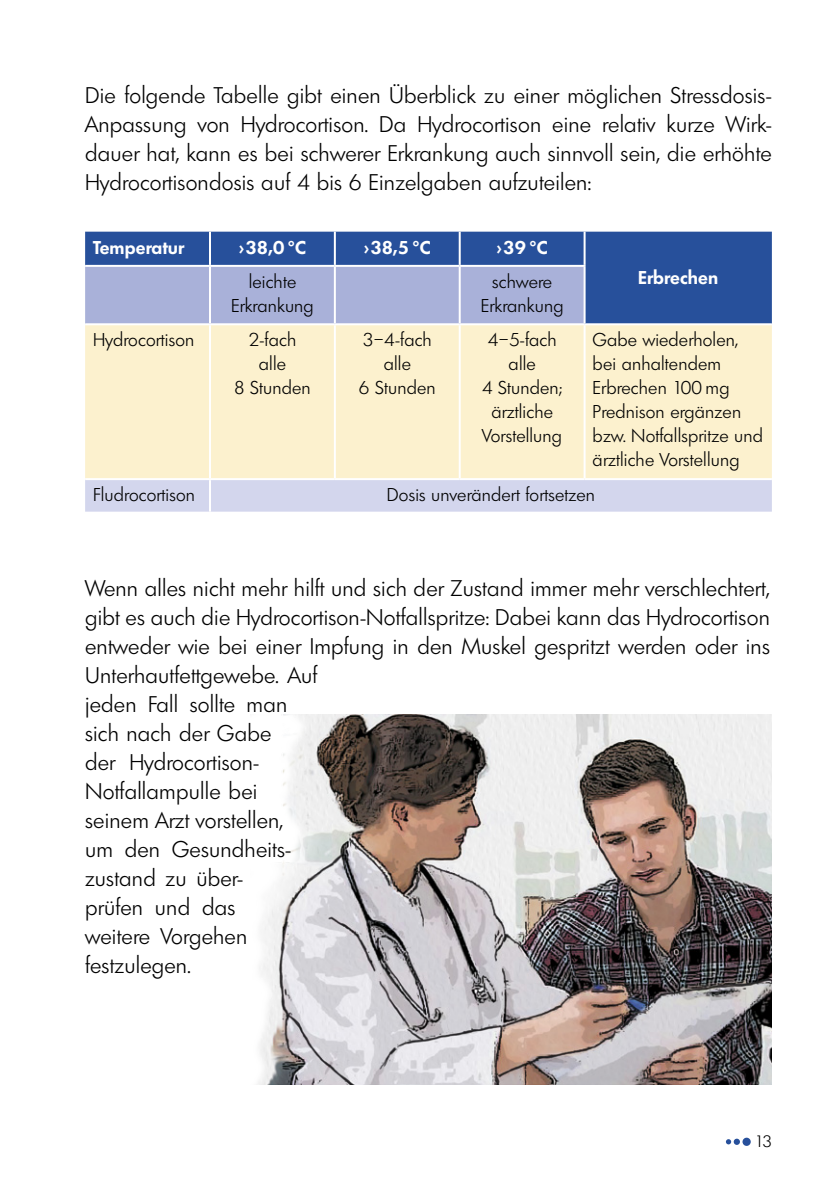
<style>
.page{position:relative;width:840px;height:1191px;background:#fff}
.page>*{position:absolute;margin:0;border:0;box-sizing:border-box;transform-origin:0 0}
.t1{font:300 22px/29px "Limerick";letter-spacing:.01em;color:#000;text-align:justify}
.t2{font:300 18px/24px "Limerick";letter-spacing:.01em;color:#000;text-align:center}
.t3{font:600 18px "Limerick";letter-spacing:.01em;color:#fff}
.t4{font:300 16px "Limerick";color:#000}
.s1{font-family:"Arial";font-weight:700}
</style>
<div class="page">
<img style="left:258px;top:715px;width:513px;height:369px">
<div style="left:85px;top:232px;width:686px;height:91px;background:#27509b"></div>
<div style="left:85px;top:267px;width:498px;height:56px;background:#a9b1d9"></div>
<div style="left:85px;top:325px;width:686px;height:153px;background:#fcf1ce"></div>
<div style="left:85px;top:480px;width:686px;height:31px;background:#d3d6ed"></div>
<hr style="left:209px;top:232px;width:2px;height:33px;background:#fff">
<hr style="left:333px;top:232px;width:2px;height:33px;background:#fff">
<hr style="left:458px;top:232px;width:2px;height:33px;background:#fff">
<hr style="left:583px;top:232px;width:2px;height:33px;background:#fff">
<hr style="left:85px;top:265px;width:125px;height:2px;background:#fff">
<hr style="left:210px;top:265px;width:124px;height:2px;background:#fff">
<hr style="left:209px;top:267px;width:2px;height:56px;background:#fff">
<hr style="left:334px;top:265px;width:125px;height:2px;background:#fff">
<hr style="left:333px;top:267px;width:2px;height:56px;background:#fff">
<hr style="left:459px;top:265px;width:126px;height:2px;background:#fff">
<hr style="left:458px;top:267px;width:2px;height:56px;background:#fff">
<hr style="left:583px;top:267px;width:2px;height:56px;background:#fff">
<hr style="left:209px;top:325px;width:2px;height:153px;background:#fff">
<hr style="left:333px;top:325px;width:2px;height:153px;background:#fff">
<hr style="left:458px;top:325px;width:2px;height:153px;background:#fff">
<hr style="left:583px;top:325px;width:2px;height:153px;background:#fff">
<hr style="left:209px;top:480px;width:2px;height:31px;background:#fff">
<div style="left:742px;top:1137px;width:8px;height:8px;background:#27509b;border-radius:50%"></div>
<svg style="left:725px;top:1138px;width:14px;height:6px"></svg>
<p class="t1" style="left:85px;top:80px;width:687px">Die folgende Tabelle gibt einen Überblick zu einer möglichen Stressdosis-Anpassung von Hydrocortison. Da Hydrocortison eine relativ kurze Wirk&shy;dauer hat, kann es bei schwerer Erkrankung auch sinnvoll sein, die erhöhte Hydrocortisondosis auf 4 bis 6 Einzelgaben aufzuteilen:</p>
<p class="t3" style="left:93px;top:236px;width:92px">Temperatur</p>
<p class="t3" style="left:239px;top:236px;width:68px">&gt;38,0 <span class="s1">°</span>C</p>
<p class="t3" style="left:364px;top:236px;width:68px">&gt;38,5 <span class="s1">°</span>C</p>
<p class="t3" style="left:496px;top:236px;width:52px">&gt;39 <span class="s1">°</span>C</p>
<p class="t2" style="left:248px;top:270px;width:49px">leichte</p>
<p class="t3" style="left:638px;top:266px;width:81px">Erbrechen</p>
<p class="t2" style="left:231px;top:294px;width:84px">Erkrankung</p>
<p class="t2" style="left:480px;top:270px;width:84px">schwere<br>Erkrankung</p>
<p class="t2" style="left:93px;top:328px;width:103px">Hydrocortison</p>
<p class="t2" style="left:234px;top:328px;width:78px">2-fach alle<br>8 Stunden</p>
<p class="t2" style="left:359px;top:328px;width:78px">3–4-fach alle<br>6 Stunden</p>
<p class="t2" style="left:482px;top:328px;width:82px">4–5-fach alle<br>4 Stunden; ärztliche<br>Vorstellung</p>
<p class="t2" style="left:592px;top:328px;width:172px;text-align:left">Gabe wiederholen, bei anhaltendem<br>Erbrechen 100 mg<br>Prednison ergänzen bzw. Notfallspritze und ärztliche Vorstellung</p>
<p class="t2" style="left:93px;top:483px;width:103px">Fludrocortison</p>
<p class="t2" style="left:387px;top:483px;width:209px">Dosis unverändert fortsetzen</p>
<p class="t1" style="left:85px;top:573px;width:686px;text-align:left">Wenn alles nicht mehr hilft und sich der Zustand immer mehr verschlechtert, gibt es auch die Hydrocortison-Notfallspritze: Dabei kann das Hydrocortison entweder wie bei einer Impfung in den Muskel gespritzt werden oder ins<br>Unterhautfettgewebe. Auf<br>jeden Fall sollte man<br>sich nach der Gabe<br>der Hydrocortison-<br>Notfallampulle bei<br>seinem Arzt vorstellen,<br>um den Gesundheits-<br>zustand zu über-<br>prüfen und das<br>weitere Vorgehen<br>festzulegen.</p>
<p class="t4" style="left:754px;top:1131px;width:19px">13</p>
</div>
